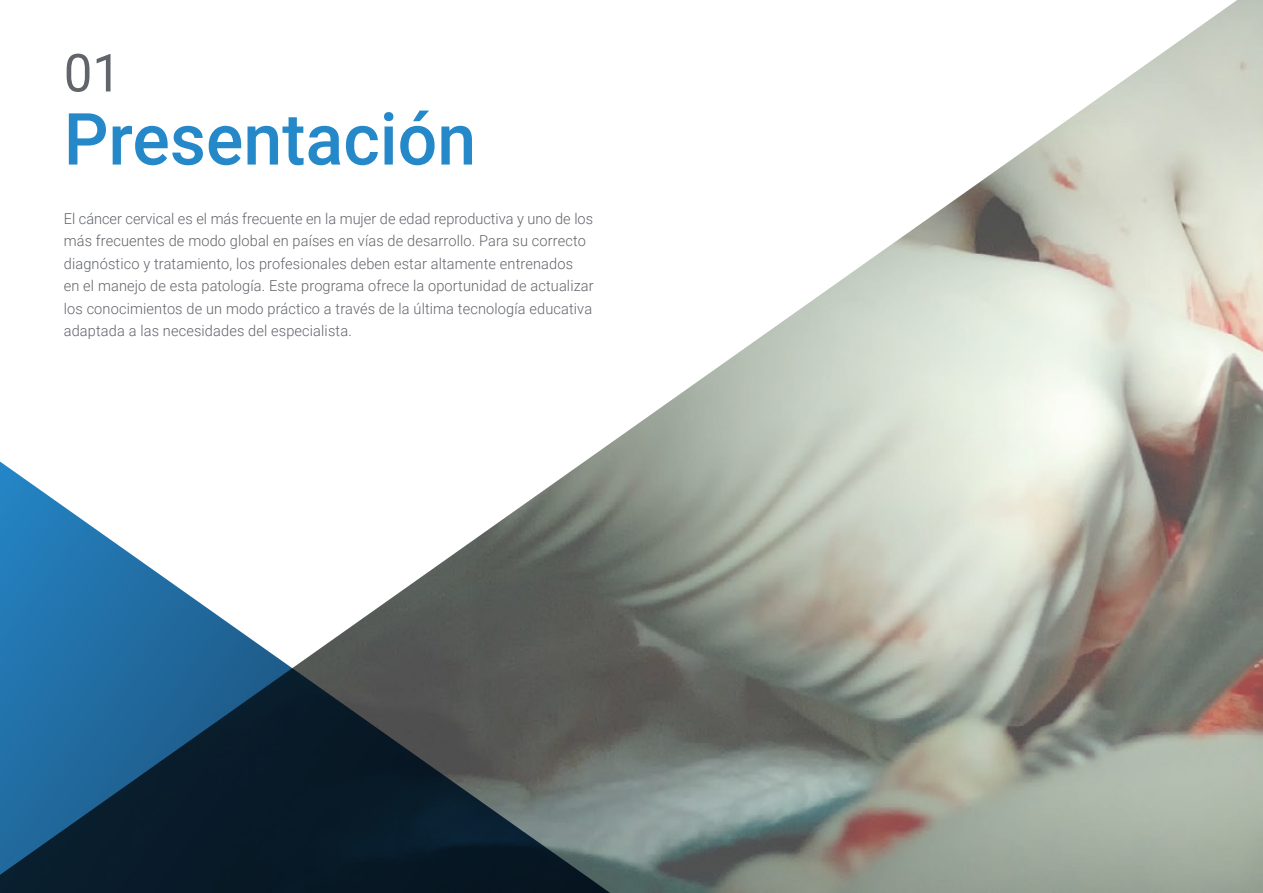
<style>
.page{position:relative;width:1263px;height:893px;background:#fff}
.page>*{position:absolute;margin:0;border:0;box-sizing:border-box;transform-origin:0 0}
.t1{font:500 72px "Roboto";color:#2488c9}
.t2{font:52.5px "Roboto";color:#61646a}
.t3{font:300 15px/22.5px "Roboto";letter-spacing:.01em;color:#61646a}
</style>
<div class="page">
<img style="left:607px;top:0;width:656px;height:893px">
<svg style="left:0;top:446px;width:640px;height:447px"></svg>
<h2 class="t2" style="left:64px;top:36px;width:59px">01</h2>
<h1 class="t1" style="left:64px;top:89px;width:414px">Presentación</h1>
<p class="t3" style="left:64px;top:207px;width:531px">El cáncer cervical es el más frecuente en la mujer de edad reproductiva y uno de los más frecuentes de modo global en países en vías de desarrollo. Para su correcto diagnóstico y tratamiento, los profesionales deben estar altamente entrenados<br>en el manejo de esta patología. Este programa ofrece la oportunidad de actualizar los conocimientos de un modo práctico a través de la última tecnología educativa adaptada a las necesidades del especialista.</p>
</div>
